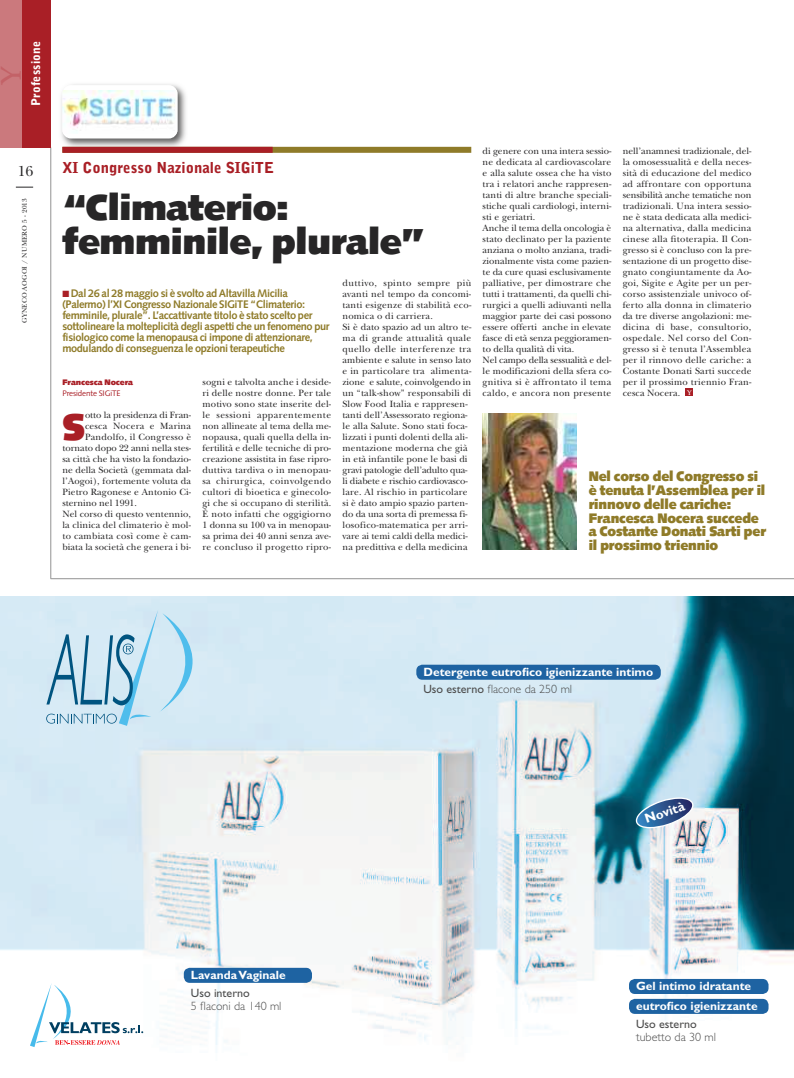
<style>
.page{position:relative;width:794px;height:1078px;background:#fff}
.page>*{position:absolute;margin:0;border:0;box-sizing:border-box;transform-origin:0 0}
.t1{font:900 37.1px "Syntax";color:#a91f26}
.t2{font:900 36px/34px "Syntax";letter-spacing:-.01em;color:#272627}
.t3{font:500 28.7px "Palatino";color:#c36267}
.t4{font:900 15px "Bell Gothic Std";color:#a91f26}
.t5{font:15px "New Baskerville";color:#272627}
.t6{font:900 13.8px/13.7px "Syntax";letter-spacing:-.01em;color:#8f7b29;scale:.95 1}
.t7{font:13.2px "Anonymous 1";color:#fff}
.t8{font:12px "Gill Sans Bold+FEJDZK";color:#fff}
.t9{font:12px "Gill Sans Light+DXNLOR";color:#4d4d4d}
.t10{font:12px "Gill Sans+SCCFYK";color:#4d4d4d}
.t11{font:900 12px "Bell Gothic";letter-spacing:.015em;color:#fff}
.t12{font:700 11px/11px "Syntax";letter-spacing:-.035em;color:#8f7b29}
.t13{font:9.5px/11px "New Baskerville";letter-spacing:.01em;color:#272627;text-align:justify}
.t14{font:9.5px "New Baskerville";letter-spacing:.03em;color:#272627}
.t15{font:8px "Syntax";letter-spacing:-.01em;color:#a91f26}
.t16{font:900 8px "Syntax";letter-spacing:-.01em;color:#a91f26}
.t17{font:7px "New Baskerville";letter-spacing:.025em;color:#272627}
.s1{color:#a91f26}
.s2{font-family:"Gill Sans+SCCFYK"}
</style>
<div class="page">
<img style="left:0;top:596px;width:794px;height:451px">
<svg style="left:46px;top:609px;width:147px;height:116px;background:#bad9e9"></svg>
<svg style="left:30px;top:982px;width:113px;height:64px"></svg>
<div style="left:184px;top:967px;width:128px;height:15px;background:#1e63a2;border-radius:6px"></div>
<div style="left:629px;top:998px;width:139px;height:15px;background:#1e63a2;border-radius:6px"></div>
<div style="left:629px;top:978px;width:139px;height:15px;background:#1e63a2;border-radius:6px"></div>
<div style="left:416px;top:664px;width:245px;height:15px;background:#1e63a2;border-radius:6px"></div>
<svg style="left:634px;top:797px;width:60px;height:31px;background:#5f85aa"></svg>
<svg style="left:16px;top:187px;width:17px;height:1px"></svg>
<hr style="left:51px;top:147px;width:1px;height:431px;background:#939393">
<div style="left:0;top:0;width:23px;height:147px;background:#cb797d"></div>
<div style="left:23px;top:0;width:28px;height:147px;background:#a91f26"></div>
<div style="left:685px;top:388px;width:8px;height:8px;background:#a91f26"></div>
<img style="left:61px;top:84px;width:130px;height:63px">
<div style="left:62px;top:85px;width:115px;height:53px;background:#fff;border-radius:9px"></div>
<img style="left:62px;top:91px;width:115px;height:42px">
<div style="left:62px;top:147px;width:409px;height:6px;background:#8f7b29"></div>
<div style="left:62px;top:147px;width:211px;height:6px;background:#a91f26"></div>
<img style="left:482px;top:413px;width:94px;height:136px">
<hr style="left:51px;top:578px;width:743px;height:1px;background:#939393">
<h3 class="t3" style="left:0;top:84px;width:21px;rotate:-90deg">Y</h3>
<p class="t11" style="left:31px;top:106px;width:67px;rotate:-90deg">Professione</p>
<h3 class="t5" style="left:18px;top:166px;width:17px">16</h3>
<p class="t17" style="left:22px;top:322px;width:126px;rotate:-90deg">GYNECO AOGOI / NUMERO 5 - 2013</p>
<h3 class="t4" style="left:62px;top:162px;width:213px">XI Congresso Nazionale SIGiTE</h3>
<h2 class="t2" style="left:62px;top:194px;width:365px">“Climaterio: femminile, plurale”</h2>
<p class="t12" style="left:62px;top:289px;width:269px"><span class="s1">■</span> Dal 26 al 28 maggio si è svolto ad Altavilla Micilia (Palermo) l’XI Congresso Nazionale SIGiTE “Climaterio: femminile, plurale”. L’accattivante titolo è stato scelto per sottolineare la molteplicità degli aspetti che un fenomeno pur fisiologico come la menopausa ci impone di attenzionare, modulando di conseguenza le opzioni terapeutiche</p>
<p class="t13" style="left:342px;top:279px;width:130px;text-align:left">duttivo, spinto sempre più avanti nel tempo da concomi&shy;tanti esigenze di stabilità eco&shy;nomica o di carriera.<br>Si è dato spazio ad un altro te&shy;ma di grande attualità quale quello delle interferenze tra ambiente e salute in senso lato e in particolare tra alimenta&shy;zione e salute, coinvolgendo in un “talk-show” responsabili di<br>Slow Food Italia e rappresen&shy;tanti dell’Assessorato regiona&shy;le alla Salute. Sono stati foca&shy;lizzati i punti dolenti della ali&shy;mentazione moderna che già in età infantile pone le basi di gravi patologie dell’adulto qua&shy;li diabete e rischio cardiovasco&shy;lare. Al rischio in particolare si è dato ampio spazio parten&shy;do da una sorta di premessa fi&shy;losofico-matematica per arri&shy;vare ai temi caldi della medici&shy;na predittiva e della medicina</p>
<p class="t13" style="left:202px;top:378px;width:130px">sogni e talvolta anche i deside&shy;ri delle nostre donne. Per tale motivo sono state inserite del&shy;le sessioni apparentemente non allineate al tema della me&shy;nopausa, quali quella della in&shy;fertilità e delle tecniche di pro&shy;creazione assistita in fase ripro&shy;duttiva tardiva o in menopau&shy;sa chirurgica, coinvolgendo cultori di bioetica e ginecolo&shy;gi che si occupano di sterilità.<br>È noto infatti che oggigiorno 1 donna su 100 va in menopau&shy;sa prima dei 40 anni senza ave&shy;re concluso il progetto ripro-</p>
<p class="t16" style="left:62px;top:379px;width:72px">Francesca Nocera</p>
<p class="t15" style="left:62px;top:390px;width:60px">Presidente SIGiTE</p>
<h1 class="t1" style="left:62px;top:412px;width:24px">S</h1>
<p class="t13" style="left:85px;top:411px;width:108px">otto la presidenza di Fran-</p>
<p class="t13" style="left:85px;top:422px;width:108px">cesca Nocera e Marina</p>
<p class="t13" style="left:85px;top:433px;width:108px">Pandolfo, il Congresso è</p>
<p class="t13" style="left:62px;top:444px;width:130px">tornato dopo 22 anni nella stes-</p>
<p class="t13" style="left:62px;top:455px;width:130px">sa città che ha visto la fondazio-</p>
<p class="t13" style="left:62px;top:466px;width:130px">ne della Società (gemmata dal-</p>
<p class="t13" style="left:62px;top:477px;width:130px">l’Aogoi), fortemente voluta da</p>
<p class="t13" style="left:62px;top:488px;width:130px">Pietro Ragonese e Antonio Ci-</p>
<p class="t13" style="left:62px;top:499px;width:76px">sternino nel 1991.</p>
<p class="t13" style="left:62px;top:510px;width:130px">Nel corso di questo ventennio,</p>
<p class="t13" style="left:62px;top:521px;width:130px">la clinica del climaterio è mol-</p>
<p class="t14" style="left:62px;top:533px;width:130px">to cambiata così come è cam-</p>
<p class="t13" style="left:62px;top:543px;width:130px">biata la società che genera i bi-</p>
<p class="t13" style="left:482px;top:147px;width:130px;text-align:left">di genere con una intera sessio&shy;ne dedicata al cardiovascolare e alla salute ossea che ha visto tra i relatori anche rappresen&shy;tanti di altre branche speciali&shy;stiche quali cardiologi, interni&shy;sti e geriatri.<br>Anche il tema della oncologia è stato declinato per la paziente anziana o molto anziana, tradi&shy;zionalmente vista come pazien&shy;te da cure quasi esclusivamente palliative, per dimostrare che tutti i trattamenti, da quelli chi&shy;rurgici a quelli adiuvanti nella maggior parte dei casi possono essere offerti anche in elevate fasce di età senza peggioramen&shy;to della qualità di vita.<br>Nel campo della sessualità e del&shy;le modificazioni della sfera co&shy;gnitiva si è affrontato il tema caldo, e ancora non presente</p>
<p class="t13" style="left:622px;top:147px;width:130px">nell’anamnesi tradizionale, del&shy;la omosessualità e della neces&shy;sità di educazione del medico ad affrontare con opportuna sensibilità anche tematiche non tradizionali. Una intera sessio&shy;ne è stata dedicata alla medici&shy;na alternativa, dalla medicina cinese alla fitoterapia. Il Con&shy;gresso si è concluso con la pre&shy;sentazione di un progetto dise&shy;gnato congiuntamente da Ao&shy;goi, Sigite e Agite per un per&shy;corso assistenziale univoco of&shy;ferto alla donna in climaterio da tre diverse angolazioni: me&shy;dicina di base, consultorio, ospedale. Nel corso del Con&shy;gresso si è tenuta l’Assemblea per il rinnovo delle cariche: a Costante Donati Sarti succede per il prossimo triennio Fran&shy;cesca Nocera. <sup>Y</sup></p>
<h3 class="t6" style="left:588px;top:471px;width:188px">Nel corso del Congresso si è tenuta l’Assemblea per il rinnovo delle cariche:<br>Francesca Nocera succede a Costante Donati Sarti per il prossimo triennio</h3>
<p class="t8" style="left:423px;top:667px;width:231px">Detergente eutrofico igienizzante intimo</p>
<p class="t9" style="left:423px;top:684px;width:150px"><span class="s2">Uso esterno</span> flacone da 250 ml</p>
<h3 class="t7" style="left:643px;top:813px;width:43px;rotate:-18deg">Novità</h3>
<p class="t8" style="left:191px;top:970px;width:96px">Lavanda Vaginale</p>
<p class="t10" style="left:191px;top:987px;width:60px">Uso interno</p>
<p class="t9" style="left:191px;top:1000px;width:92px">5 flaconi da 140 ml</p>
<p class="t8" style="left:636px;top:981px;width:117px">Gel intimo idratante</p>
<p class="t8" style="left:636px;top:1001px;width:123px">eutrofico igienizzante</p>
<p class="t10" style="left:636px;top:1018px;width:62px">Uso esterno</p>
<p class="t9" style="left:636px;top:1031px;width:81px">tubetto da 30 ml</p>
</div>
